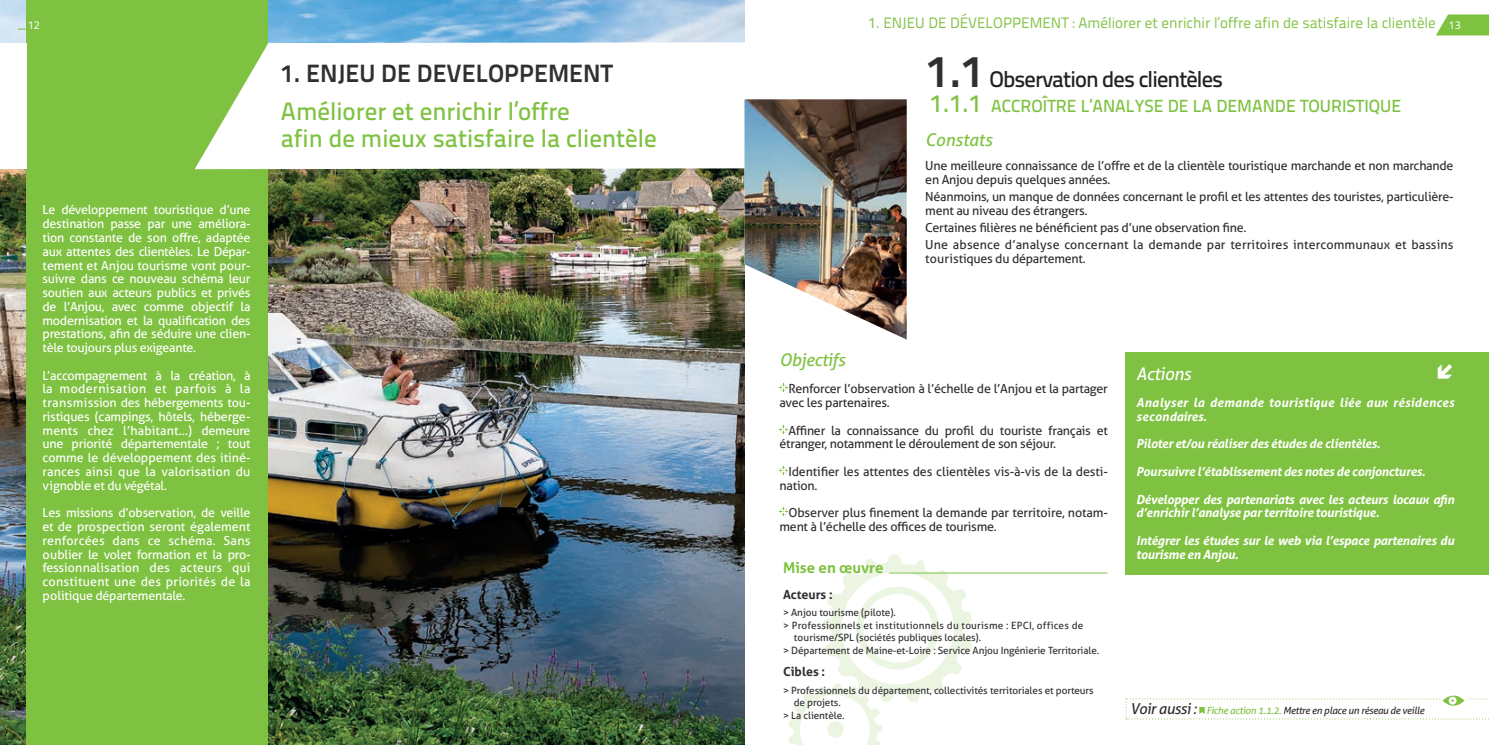
<style>
.page{position:relative;width:1489px;height:745px;background:#fff}
.page>*{position:absolute;margin:0;border:0;box-sizing:border-box;transform-origin:0 0}
.t1{font:500 25px/27.5px "Titillium Text 22 L";color:#7fc241}
.t2{font:700 25px "Titillium Text 22 L";color:#312f30}
.t3{font:500 22.5px "Titillium Text 22 L";letter-spacing:-.04em;color:#231f20}
.t4{font:500 17.5px "Titillium Text 22 L";color:#7fc241}
.TexteCourant{font:italic 17.5px "Aller";letter-spacing:-.02em;color:#7fc241}
.Titre4{font:italic 17.5px "Aller";color:#7fc241}
.TexteCourant-2{font:italic 17.5px "Aller";letter-spacing:-.02em;color:#fff}
.ListeROSE{font:15px "Titillium Text 22 L";color:#7fc241}
.Mise_en_oeuvre{font:700 15px "Aller";color:#7fc241}
.TexteCourant-3{font:12.5px/13.8px "Aller";letter-spacing:-.02em;color:#fff;text-align:justify}
.Objectif_Actions{font:12.5px/13.8px "Aller";letter-spacing:-.02em;color:#312f30}
.actiontexte{font:12.5px/13.8px "Aller";letter-spacing:-.02em;color:#312f30}
.TexteCourant-4{font:italic 700 12.5px/13.8px "Aller";letter-spacing:-.02em;color:#fff}
.actiontexte-2{font:12.5px/13.8px "Aller";letter-spacing:.01em;color:#312f30}
.TexteCourant-5{font:italic 700 12.5px/13.8px "Aller";letter-spacing:.02em;color:#fff}
.Acteurs{font:700 12.5px "Aller";color:#312f30}
.ListeROSE-2{font:11.25px "Titillium Text 22 L";color:#fff}
.ListeROSE-3{font:10px/12.5px "Aller";letter-spacing:-.01em;color:#312f30}
.ListeROSE-4{font:10px/12.5px "Aller";letter-spacing:.02em;color:#312f30}
.t5{font:italic 10px "Aller";letter-spacing:-.03em;color:#312f30}
.s1{font-size:11.25px;color:#fff}
.s2{font-weight:700;font-size:45px;color:#312f30}
.s3{font-size:25px}
.s4{font-size:15px}
.s5{color:#7fc241}
</style>
<div class="page">
<svg style="left:1436px;top:14px;width:52px;height:21px"></svg>
<img style="left:0;top:0;width:744px;height:744px">
<div style="left:27px;top:0;width:241px;height:744px;background:#7fc241"></div>
<svg style="left:195px;top:42px;width:550px;height:127px"></svg>
<div style="left:0;top:43px;width:27px;height:126px;background:#fff"></div>
<div style="left:1125px;top:352px;width:363px;height:222px;background:#7fc241"></div>
<svg style="left:1437px;top:364px;width:14px;height:14px"></svg>
<svg style="left:779px;top:383px;width:8px;height:8px"></svg>
<svg style="left:779px;top:425px;width:8px;height:8px"></svg>
<svg style="left:779px;top:466px;width:8px;height:8px"></svg>
<svg style="left:779px;top:507px;width:8px;height:8px"></svg>
<img style="left:744px;top:99px;width:162px;height:240px">
<svg style="left:788px;top:554px;width:183px;height:190px"></svg>
<div style="left:827px;top:720px;width:16px;height:17px;background:#ebf5e2;border-radius:50%"></div>
<svg style="left:1125px;top:695px;width:364px;height:24px"></svg>
<hr style="left:889px;top:572px;width:218px;height:1px;background:#7fc241">
<p class="ListeROSE-2" style="left:28px;top:17px;width:13px">12</p>
<p class="TexteCourant-3" style="left:43px;top:203px;width:209px">Le développement touristique d’une destination passe par une améliora&shy;tion constante de son offre, adaptée aux attentes des clientèles. Le Dépar&shy;tement et Anjou tourisme vont pour&shy;suivre dans ce nouveau schéma leur soutien aux acteurs publics et privés de l’Anjou, avec comme objectif la modernisation et la qualification des prestations, afin de séduire une clien&shy;tèle toujours plus exigeante.</p>
<p class="TexteCourant-3" style="left:43px;top:368px;width:209px">L’accompagnement à la création, à la modernisation et parfois à la transmission des hébergements tou&shy;ristiques (campings, hôtels, héberge&shy;ments chez l’habitant…) demeure une priorité départementale ; tout comme le développement des itiné&shy;rances ainsi que la valorisation du vignoble et du végétal.</p>
<p class="TexteCourant-3" style="left:43px;top:505px;width:209px">Les missions d’observation, de veille et de prospection seront également renforcées dans ce schéma. Sans oublier le volet formation et la pro&shy;fessionnalisation des acteurs qui constituent une des priorités de la politique départementale.</p>
<p class="t2" style="left:281px;top:54px;width:333px">1. ENJEU DE DEVELOPPEMENT</p>
<p class="t1" style="left:281px;top:96px;width:377px">Améliorer et enrichir l’offre<br>afin de mieux satisfaire la clientèle</p>
<p class="ListeROSE" style="left:868px;top:12px;width:594px">1. ENJEU DE DÉVELOPPEMENT : Améliorer et enrichir l’offre afin de satisfaire la clientèle <span class="s1">13</span></p>
<p class="t3" style="left:926px;top:62px;width:298px"><span class="s2">1.1</span> Observation des clientèles</p>
<p class="t4" style="left:929px;top:93px;width:473px"><span class="s3">1.1.1</span> ACCROÎTRE L’ANALYSE DE LA DEMANDE TOURISTIQUE</p>
<p class="Titre4" style="left:925px;top:129px;width:69px">Constats</p>
<p class="actiontexte" style="left:925px;top:158px;width:529px">Une meilleure connaissance de l’offre et de la clientèle touristique marchande et non marchande en Anjou depuis quelques années.</p>
<p class="actiontexte" style="left:925px;top:190px;width:529px">Néanmoins, un manque de données concernant le profil et les attentes des touristes, particulière&shy;ment au niveau des étrangers.</p>
<p class="actiontexte" style="left:925px;top:221px;width:322px">Certaines filières ne bénéficient pas d’une observation fine.</p>
<p class="actiontexte-2" style="left:925px;top:238px;width:529px">Une absence d’analyse concernant la demande par territoires intercommunaux et bassins touristiques du département.</p>
<p class="TexteCourant" style="left:779px;top:349px;width:67px">Objectifs</p>
<p class="Objectif_Actions" style="left:779px;top:382px;width:330px;text-indent:9px">Renforcer l’observation à l’échelle de l’Anjou et la partager avec les partenaires.</p>
<p class="Objectif_Actions" style="left:779px;top:423px;width:330px;text-indent:9px">Affiner la connaissance du profil du touriste français et étranger, notamment le déroulement de son séjour.</p>
<p class="Objectif_Actions" style="left:779px;top:464px;width:330px;text-indent:9px">Identifier les attentes des clientèles vis-à-vis de la desti&shy;nation.</p>
<p class="Objectif_Actions" style="left:779px;top:505px;width:330px;text-indent:9px">Observer plus finement la demande par territoire, notam&shy;ment à l’échelle des offices de tourisme.</p>
<p class="TexteCourant-2" style="left:1136px;top:362px;width:56px">Actions</p>
<p class="TexteCourant-5" style="left:1136px;top:395px;width:319px">Analyser la demande touristique liée aux résidences secondaires.</p>
<p class="TexteCourant-4" style="left:1136px;top:436px;width:245px">Piloter et/ou réaliser des études de clientèles.</p>
<p class="TexteCourant-4" style="left:1136px;top:464px;width:291px">Poursuivre l’établissement des notes de conjonctures.</p>
<p class="TexteCourant-4" style="left:1136px;top:491px;width:320px">Développer des partenariats avec les acteurs locaux afin d’enrichir l’analyse par territoire touristique.</p>
<p class="TexteCourant-4" style="left:1136px;top:533px;width:320px">Intégrer les études sur le web via l’espace partenaires du tourisme en Anjou.</p>
<p class="Mise_en_oeuvre" style="left:783px;top:558px;width:102px">Mise en œuvre</p>
<p class="Acteurs" style="left:783px;top:586px;width:51px">Acteurs :</p>
<p class="ListeROSE-3" style="left:783px;top:606px;width:114px">&gt; Anjou tourisme (pilote).</p>
<p class="ListeROSE-4" style="left:793px;top:618px;width:291px;text-indent:-11px">&gt; Professionnels et institutionnels du tourisme : EPCI, offices de tourisme/SPL (sociétés publiques locales).</p>
<p class="ListeROSE-3" style="left:783px;top:643px;width:317px">&gt; Département de Maine-et-Loire : Service Anjou Ingénierie Territoriale.</p>
<p class="Acteurs" style="left:783px;top:663px;width:44px">Cibles :</p>
<p class="ListeROSE-3" style="left:793px;top:683px;width:301px;text-indent:-11px">&gt; Professionnels du département, collectivités territoriales et porteurs de projets.</p>
<p class="ListeROSE-3" style="left:783px;top:708px;width:63px">&gt; La clientèle.</p>
<p class="t5" style="left:1129px;top:703px;width:296px"><span class="s4">Voir aussi :</span> <span class="s5">Fiche action 1.1.2.</span> Mettre en place un réseau de veille</p>
</div>
